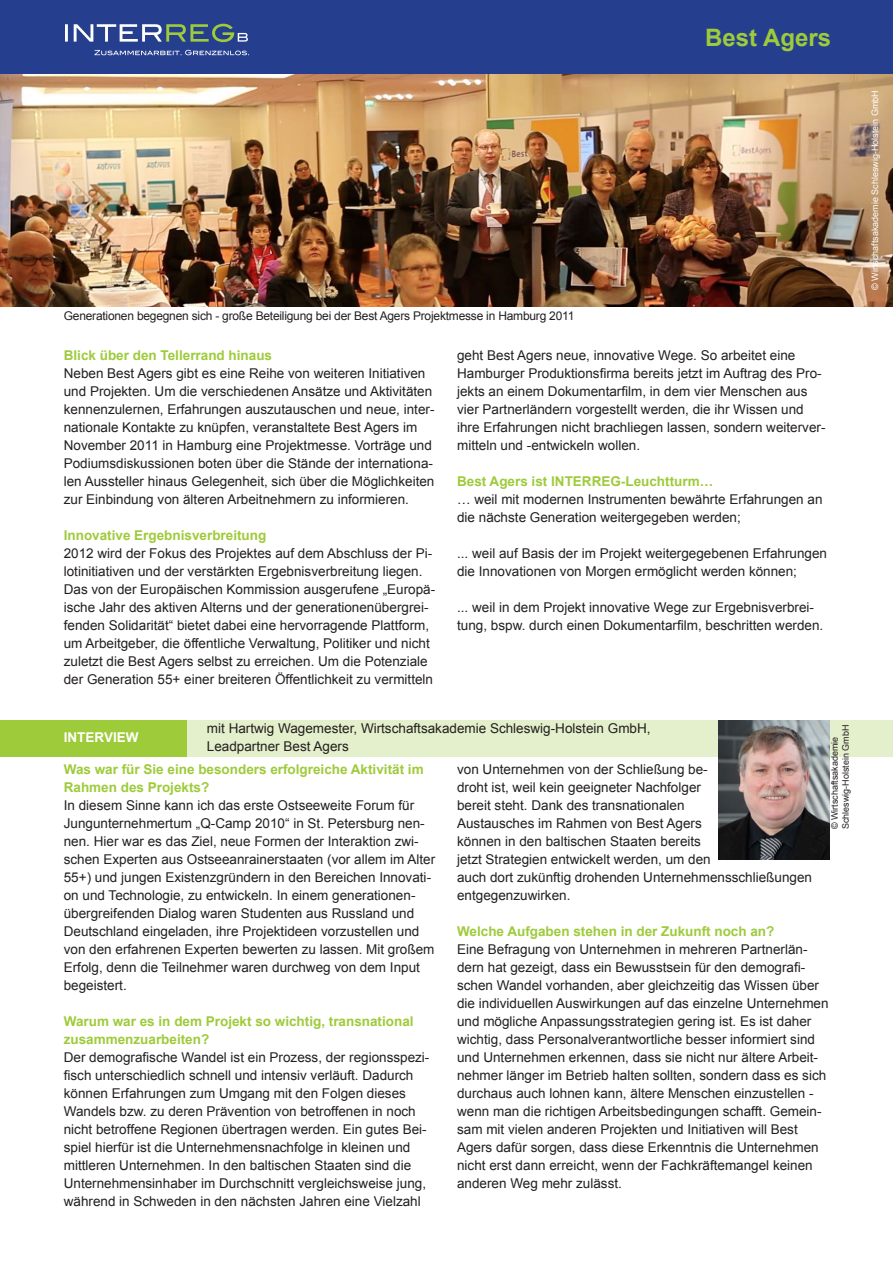
<style>
.page{position:relative;width:893px;height:1263px;background:#fff}
.page>*{position:absolute;margin:0;border:0;box-sizing:border-box;transform-origin:0 0}
.t1{font:700 24px "Arial";color:#9ecb3a}
.t2{font:13.5px/18px "Arial";color:#231f20}
.p-frage{font:700 13.5px/18px "Arial";color:#9ecb3a}
.H2-interview{font:700 13.5px "Arial";color:#fff}
.t3{font:12px "Arial";letter-spacing:-.02em;color:#231f20}
.t4{font:9px/10.8px "Arial";color:#231f20}
.t5{font:9px "Arial";color:#fff}
</style>
<div class="page">
<div style="left:0;top:721px;width:188px;height:36px;background:#9ecb3a"></div>
<div style="left:187px;top:721px;width:706px;height:36px;background:#e4efcb"></div>
<div style="left:0;top:0;width:893px;height:74px;background:#253f8e"></div>
<img style="left:0;top:74px;width:893px;height:232px">
<svg style="left:65px;top:24px;width:183px;height:18px"></svg>
<svg style="left:95px;top:50px;width:154px;height:5px"></svg>
<img style="left:719px;top:720px;width:110px;height:140px">
<p class="t3" style="left:64px;top:308px;width:512px">Generationen begegnen sich - große Beteiligung bei der Best Agers Projektmesse in Hamburg 2011</p>
<h1 class="t1" style="left:705px;top:22px;width:127px">Best Agers</h1>
<p class="p-frage" style="left:64px;top:347px;width:210px">Blick über den Tellerrand hinaus</p>
<p class="t2" style="left:64px;top:364px;width:372px">Neben Best Agers gibt es eine Reihe von weiteren Initiativen und Projekten. Um die verschiedenen Ansätze und Aktivitäten kennenzulernen, Erfahrungen auszutauschen und neue, inter&shy;nationale Kontakte zu knüpfen, veranstaltete Best Agers im November 2011 in Hamburg eine Projektmesse. Vorträge und Podiumsdiskussionen boten über die Stände der internationa&shy;len Aussteller hinaus Gelegenheit, sich über die Möglichkeiten zur Einbindung von älteren Arbeitnehmern zu informieren.</p>
<p class="p-frage" style="left:64px;top:527px;width:204px">Innovative Ergebnisverbreitung</p>
<p class="t2" style="left:64px;top:544px;width:373px">2012 wird der Fokus des Projektes auf dem Abschluss der Pi&shy;lotinitiativen und der verstärkten Ergebnisverbreitung liegen.<br>Das von der Europäischen Kommission ausgerufene „Europä&shy;ische Jahr des aktiven Alterns und der generationenübergrei&shy;fenden Solidarität“ bietet dabei eine hervorragende Plattform, um Arbeitgeber, die öffentliche Verwaltung, Politiker und nicht zuletzt die Best Agers selbst zu erreichen. Um die Potenziale der Generation 55+ einer breiteren Öffentlichkeit zu vermitteln</p>
<p class="t2" style="left:457px;top:346px;width:370px">geht Best Agers neue, innovative Wege. So arbeitet eine Hamburger Produktionsfirma bereits jetzt im Auftrag des Pro&shy;jekts an einem Dokumentarfilm, in dem vier Menschen aus vier Partnerländern vorgestellt werden, die ihr Wissen und ihre Erfahrungen nicht brachliegen lassen, sondern weiterver&shy;mitteln und -entwickeln wollen.</p>
<p class="p-frage" style="left:457px;top:473px;width:258px">Best Agers ist INTERREG-Leuchtturm…</p>
<p class="t2" style="left:457px;top:490px;width:367px">… weil mit modernen Instrumenten bewährte Erfahrungen an die nächste Generation weitergegeben werden;</p>
<p class="t2" style="left:457px;top:544px;width:371px">... weil auf Basis der im Projekt weitergegebenen Erfahrungen die Innovationen von Morgen ermöglicht werden können;</p>
<p class="t2" style="left:457px;top:598px;width:368px">... weil in dem Projekt innovative Wege zur Ergebnisverbrei&shy;tung, bspw. durch einen Dokumentarfilm, beschritten werden.</p>
<h2 class="H2-interview" style="left:64px;top:728px;width:76px">INTERVIEW</h2>
<p class="t2" style="left:207px;top:719px;width:445px">mit Hartwig Wagemester, Wirtschaftsakademie Schleswig-Holstein GmbH,<br>Leadpartner Best Agers</p>
<p class="p-frage" style="left:64px;top:761px;width:361px">Was war für Sie eine besonders erfolgreiche Aktivität im<br>Rahmen des Projekts?</p>
<p class="t2" style="left:64px;top:796px;width:373px">In diesem Sinne kann ich das erste Ostseeweite Forum für Jungunternehmertum „Q-Camp 2010“ in St. Petersburg nen&shy;nen. Hier war es das Ziel, neue Formen der Interaktion zwi&shy;schen Experten aus Ostseeanrainerstaaten (vor allem im Alter 55+) und jungen Existenzgründern in den Bereichen Innovati&shy;on und Technologie, zu entwickeln. In einem generationen&shy;übergreifenden Dialog waren Studenten aus Russland und Deutschland eingeladen, ihre Projektideen vorzustellen und von den erfahrenen Experten bewerten zu lassen. Mit großem Erfolg, denn die Teilnehmer waren durchweg von dem Input begeistert.</p>
<p class="p-frage" style="left:64px;top:1013px;width:351px">Warum war es in dem Projekt so wichtig, transnational zusammenzuarbeiten?</p>
<p class="t2" style="left:64px;top:1048px;width:367px">Der demografische Wandel ist ein Prozess, der regionsspezi&shy;fisch unterschiedlich schnell und intensiv verläuft. Dadurch können Erfahrungen zum Umgang mit den Folgen dieses Wandels bzw. zu deren Prävention von betroffenen in noch nicht betroffene Regionen übertragen werden. Ein gutes Bei&shy;spiel hierfür ist die Unternehmensnachfolge in kleinen und mittleren Unternehmen. In den baltischen Staaten sind die Unternehmensinhaber im Durchschnitt vergleichsweise jung, während in Schweden in den nächsten Jahren eine Vielzahl</p>
<p class="t4" style="left:829px;top:829px;width:106px;rotate:-90deg">© Wirtschaftsakademie<br>Schleswig-Holstein GmbH</p>
<p class="t2" style="left:457px;top:760px;width:356px">von Unternehmen von der Schließung be-<br>droht ist, weil kein geeigneter Nachfolger<br>bereit steht. Dank des transnationalen<br>Austausches im Rahmen von Best Agers<br>können in den baltischen Staaten bereits<br>jetzt Strategien entwickelt werden, um den<br>auch dort zukünftig drohenden Unternehmensschließungen entgegenzuwirken.</p>
<p class="p-frage" style="left:457px;top:923px;width:319px">Welche Aufgaben stehen in der Zukunft noch an?</p>
<p class="t2" style="left:457px;top:940px;width:373px">Eine Befragung von Unternehmen in mehreren Partnerlän&shy;dern hat gezeigt, dass ein Bewusstsein für den demografi&shy;schen Wandel vorhanden, aber gleichzeitig das Wissen über die individuellen Auswirkungen auf das einzelne Unternehmen und mögliche Anpassungsstrategien gering ist. Es ist daher wichtig, dass Personalverantwortliche besser informiert sind und Unternehmen erkennen, dass sie nicht nur ältere Arbeit&shy;nehmer länger im Betrieb halten sollten, sondern dass es sich durchaus auch lohnen kann, ältere Menschen einzustellen - wenn man die richtigen Arbeitsbedingungen schafft. Gemein&shy;sam mit vielen anderen Projekten und Initiativen will Best Agers dafür sorgen, dass diese Erkenntnis die Unternehmen nicht erst dann erreicht, wenn der Fachkräftemangel keinen anderen Weg mehr zulässt.</p>
<p class="t5" style="left:869px;top:290px;width:201px;rotate:-90deg">© Wirtschaftsakademie Schleswig-Holstein GmbH</p>
</div>
